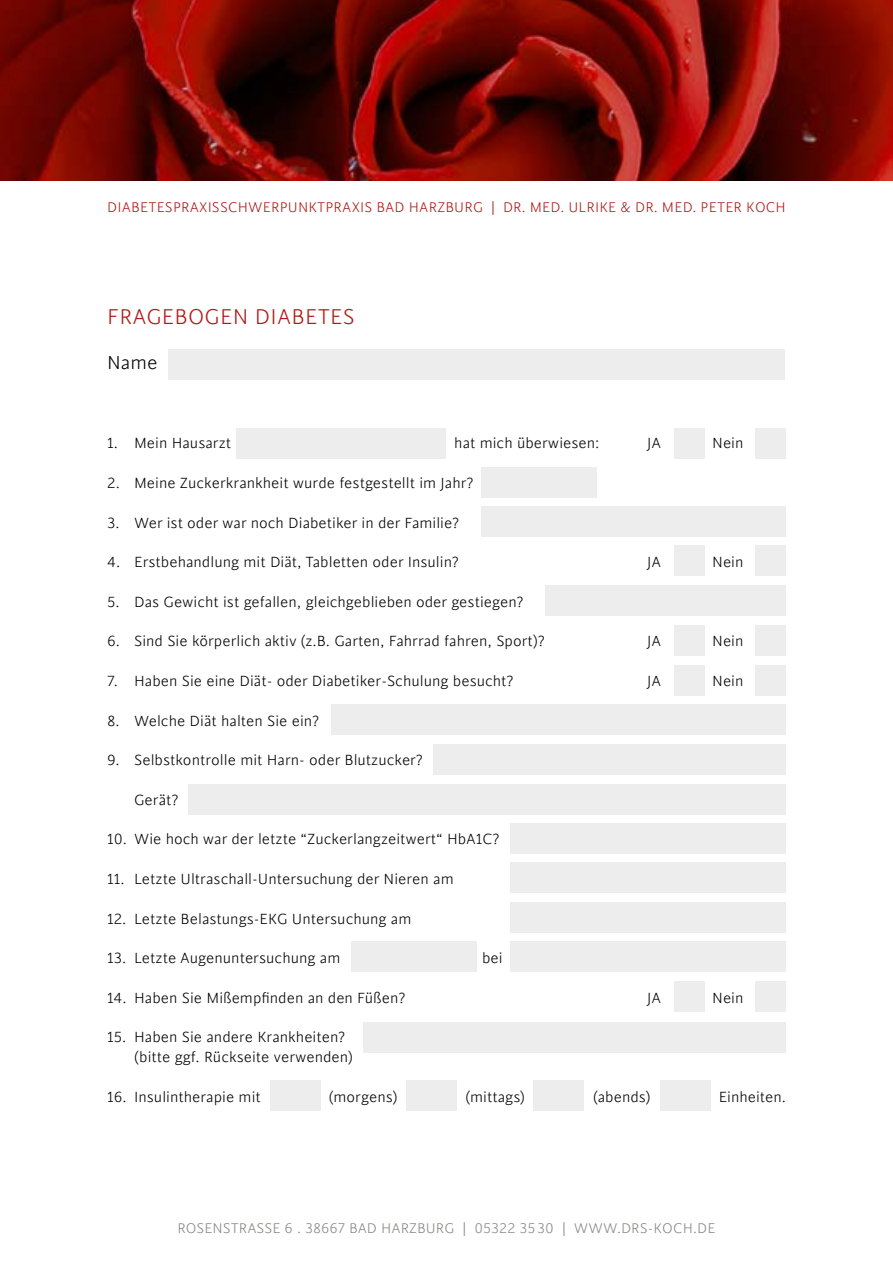
<style>
.page{position:relative;width:893px;height:1263px;background:#fff}
.page>*{position:absolute;margin:0;border:0;box-sizing:border-box;transform-origin:0 0}
.t1{font:300 24px "Cinta";letter-spacing:.01em;color:#ae1916}
.t2{font:300 21px "Cinta";color:#000}
.t3{font:300 16.5px/19.8px "Cinta";color:#000}
.t4{font:300 15.75px "Cinta";letter-spacing:.01em;color:#ae1916}
.t5{font:300 15.75px "Cinta";color:#878786}
</style>
<div class="page">
<img style="left:0;top:0;width:892px;height:180px">
<div style="left:168px;top:349px;width:616px;height:30px;background:#ededed"></div>
<div style="left:237px;top:429px;width:209px;height:30px;background:#ededed"></div>
<div style="left:674px;top:429px;width:31px;height:30px;background:#ededed"></div>
<div style="left:755px;top:429px;width:30px;height:30px;background:#ededed"></div>
<div style="left:481px;top:467px;width:116px;height:30px;background:#ededed"></div>
<div style="left:481px;top:506px;width:305px;height:31px;background:#ededed"></div>
<div style="left:674px;top:546px;width:31px;height:30px;background:#ededed"></div>
<div style="left:755px;top:546px;width:30px;height:30px;background:#ededed"></div>
<div style="left:546px;top:585px;width:240px;height:30px;background:#ededed"></div>
<div style="left:674px;top:625px;width:31px;height:31px;background:#ededed"></div>
<div style="left:755px;top:625px;width:30px;height:31px;background:#ededed"></div>
<div style="left:674px;top:665px;width:31px;height:30px;background:#ededed"></div>
<div style="left:755px;top:665px;width:30px;height:30px;background:#ededed"></div>
<div style="left:332px;top:704px;width:454px;height:30px;background:#ededed"></div>
<div style="left:434px;top:744px;width:352px;height:31px;background:#ededed"></div>
<div style="left:189px;top:784px;width:597px;height:30px;background:#ededed"></div>
<div style="left:510px;top:823px;width:276px;height:31px;background:#ededed"></div>
<div style="left:510px;top:862px;width:276px;height:31px;background:#ededed"></div>
<div style="left:510px;top:902px;width:276px;height:30px;background:#ededed"></div>
<div style="left:351px;top:941px;width:125px;height:30px;background:#ededed"></div>
<div style="left:510px;top:941px;width:276px;height:30px;background:#ededed"></div>
<div style="left:674px;top:981px;width:31px;height:31px;background:#ededed"></div>
<div style="left:755px;top:981px;width:30px;height:31px;background:#ededed"></div>
<div style="left:363px;top:1022px;width:423px;height:30px;background:#ededed"></div>
<div style="left:270px;top:1080px;width:50px;height:31px;background:#ededed"></div>
<div style="left:406px;top:1080px;width:50px;height:31px;background:#ededed"></div>
<div style="left:534px;top:1080px;width:50px;height:31px;background:#ededed"></div>
<div style="left:660px;top:1080px;width:50px;height:31px;background:#ededed"></div>
<p class="t4" style="left:107px;top:201px;width:680px">DIABETESPRAXISSCHWERPUNKTPRAXIS BAD HARZBURG | DR. MED. ULRIKE &amp; DR. MED. PETER KOCH</p>
<h1 class="t1" style="left:107px;top:307px;width:249px">FRAGEBOGEN DIABETES</h1>
<p class="t2" style="left:107px;top:354px;width:52px">Name</p>
<p class="t3" style="left:107px;top:434px;width:126px">1. Mein Hausarzt</p>
<p class="t3" style="left:454px;top:434px;width:147px">hat mich überwiesen:</p>
<p class="t3" style="left:647px;top:434px;width:16px">JA</p>
<p class="t3" style="left:712px;top:434px;width:33px">Nein</p>
<p class="t3" style="left:107px;top:474px;width:368px">2. Meine Zuckerkrankheit wurde festgestellt im Jahr?</p>
<p class="t3" style="left:107px;top:513px;width:353px">3. Wer ist oder war noch Diabetiker in der Familie?</p>
<p class="t3" style="left:107px;top:553px;width:353px">4. Erstbehandlung mit Diät, Tabletten oder Insulin?</p>
<p class="t3" style="left:647px;top:553px;width:16px">JA</p>
<p class="t3" style="left:712px;top:553px;width:33px">Nein</p>
<p class="t3" style="left:107px;top:593px;width:418px">5. Das Gewicht ist gefallen, gleichgeblieben oder gestiegen?</p>
<p class="t3" style="left:107px;top:632px;width:439px">6. Sind Sie körperlich aktiv (z.B. Garten, Fahrrad fahren, Sport)?</p>
<p class="t3" style="left:647px;top:632px;width:16px">JA</p>
<p class="t3" style="left:712px;top:632px;width:33px">Nein</p>
<p class="t3" style="left:107px;top:672px;width:408px">7. Haben Sie eine Diät- oder Diabetiker-Schulung besucht?</p>
<p class="t3" style="left:647px;top:672px;width:16px">JA</p>
<p class="t3" style="left:712px;top:672px;width:33px">Nein</p>
<p class="t3" style="left:107px;top:711px;width:213px">8. Welche Diät halten Sie ein?</p>
<p class="t3" style="left:107px;top:751px;width:317px">9. Selbstkontrolle mit Harn- oder Blutzucker?</p>
<p class="t3" style="left:134px;top:791px;width:46px">Gerät?</p>
<p class="t3" style="left:107px;top:830px;width:394px">10. Wie hoch war der letzte “Zuckerlangzeitwert“ HbA1C?</p>
<p class="t3" style="left:107px;top:870px;width:348px">11. Letzte Ultraschall-Untersuchung der Nieren am</p>
<p class="t3" style="left:107px;top:909px;width:306px">12. Letzte Belastungs-EKG Untersuchung am</p>
<p class="t3" style="left:107px;top:949px;width:235px">13. Letzte Augenuntersuchung am</p>
<p class="t3" style="left:482px;top:949px;width:22px">bei</p>
<p class="t3" style="left:107px;top:989px;width:300px">14. Haben Sie Mißempfinden an den Füßen?</p>
<p class="t3" style="left:647px;top:989px;width:16px">JA</p>
<p class="t3" style="left:712px;top:989px;width:33px">Nein</p>
<p class="t3" style="left:134px;top:1028px;width:220px;text-indent:-27px">15. Haben Sie andere Krankheiten? (bitte ggf. Rückseite verwenden)</p>
<p class="t3" style="left:107px;top:1088px;width:155px">16. Insulintherapie mit</p>
<p class="t3" style="left:329px;top:1088px;width:70px">(morgens)</p>
<p class="t3" style="left:466px;top:1088px;width:61px">(mittags)</p>
<p class="t3" style="left:593px;top:1088px;width:59px">(abends)</p>
<p class="t3" style="left:719px;top:1088px;width:69px">Einheiten.</p>
<p class="t5" style="left:177px;top:1222px;width:540px">ROSENSTRASSE 6 . 38667 BAD HARZBURG | 05322 3530 | WWW.DRS-KOCH.DE</p>
</div>
